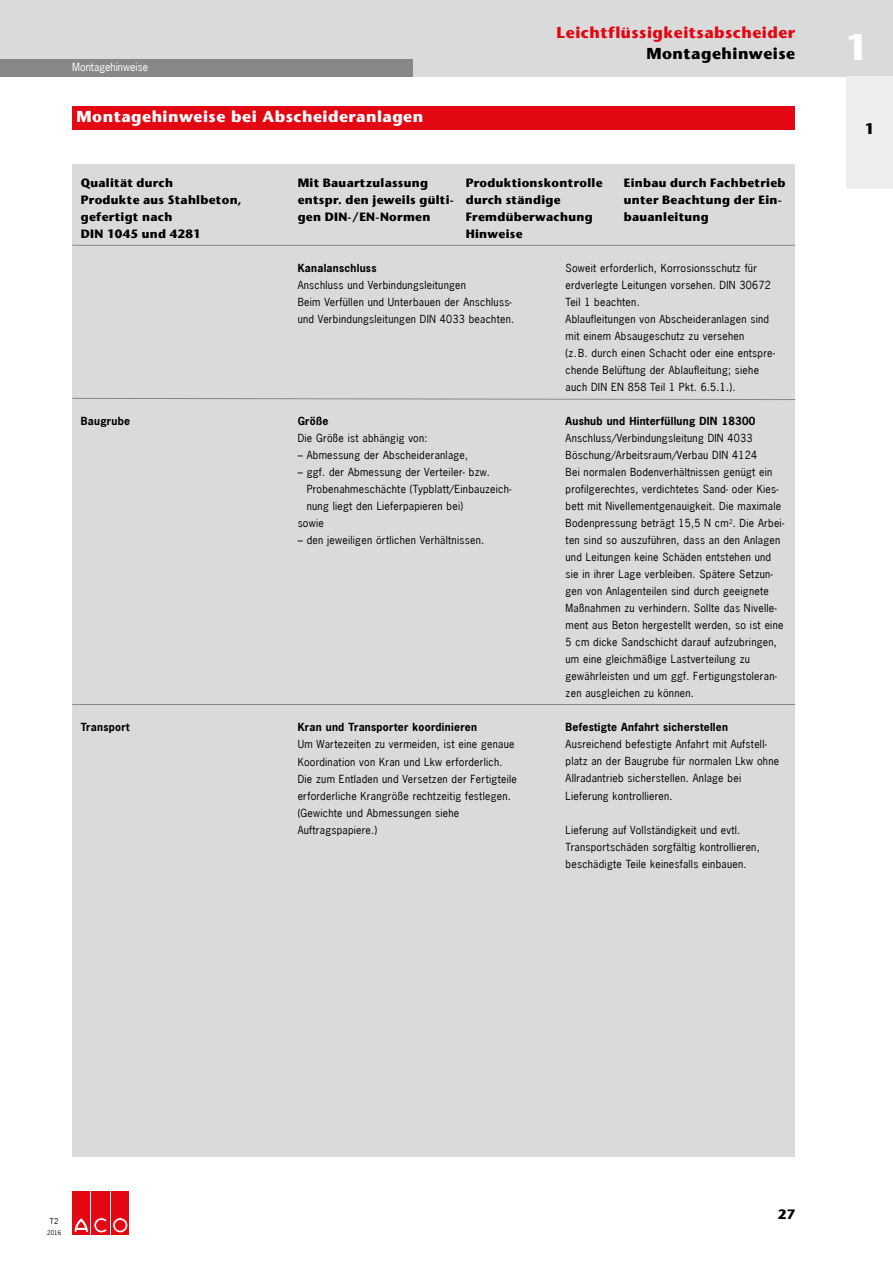
<style>
.page{position:relative;width:893px;height:1263px;background:#fff}
.page>*{position:absolute;margin:0;border:0;box-sizing:border-box;transform-origin:0 0}
.t1{font:700 36px "Stone Sans";color:#fff}
.t2{font:700 15.75px "Stone Sans";letter-spacing:.03em;color:#fff}
.t3{font:700 15.75px "Stone Sans";letter-spacing:.03em;color:#e30613}
.t4{font:700 15.75px "Stone Sans";letter-spacing:.03em;color:#000}
.t5{font:700 15px "Stone Sans";color:#000}
.t6{font:700 13.5px "Stone Sans";color:#000}
.t7{font:700 12px/17px "Stone Sans";letter-spacing:.025em;color:#000}
.t8{font:10.5px/17px "News Gothic";letter-spacing:.025em;color:#000}
.t9{font:700 10.5px "News Gothic";letter-spacing:.025em;color:#000}
.t10{font:10.5px "News Gothic";letter-spacing:.005em;color:#fff}
.t11{font:7.5px "News Gothic";color:#000}
.t12{font:6px "News Gothic";color:#000}
</style>
<div class="page">
<div style="left:0;top:0;width:893px;height:77px;background:#dadada"></div>
<div style="left:72px;top:1191px;width:18px;height:43px;background:#e30613"></div>
<svg style="left:74px;top:1218px;width:14px;height:14px"></svg>
<div style="left:92px;top:1191px;width:18px;height:43px;background:#e30613"></div>
<svg style="left:94px;top:1217px;width:13px;height:16px"></svg>
<div style="left:111px;top:1191px;width:18px;height:43px;background:#e30613"></div>
<svg style="left:113px;top:1218px;width:15px;height:15px"></svg>
<div style="left:113px;top:1217px;width:15px;height:16px;border:1px solid #e30613;border-radius:50%"></div>
<div style="left:115px;top:1220px;width:10px;height:10px;background:#e30613;border-radius:50%"></div>
<div style="left:115px;top:1220px;width:10px;height:10px;border:1px solid #e30613;border-radius:50%"></div>
<div style="left:0;top:60px;width:412px;height:17px;background:#878787"></div>
<div style="left:846px;top:77px;width:47px;height:107px;background:#ededed"></div>
<div style="left:846px;top:180px;width:47px;height:9px;background:#ededed"></div>
<div style="left:72px;top:164px;width:723px;height:993px;background:#dadada"></div>
<hr style="left:72px;top:245px;width:723px;height:1px;background:#878787">
<svg style="left:72px;top:398px;width:723px;height:2px"></svg>
<hr style="left:72px;top:704px;width:723px;height:1px;background:#878787">
<div style="left:72px;top:106px;width:723px;height:24px;background:#e30613"></div>
<p class="t10" style="left:72px;top:60px;width:77px">Montagehinweise</p>
<h2 class="t2" style="left:77px;top:107px;width:348px">Montagehinweise bei Abscheideranlagen</h2>
<h2 class="t3" style="left:557px;top:23px;width:240px">Leichtflüssigkeitsabscheider</h2>
<h2 class="t4" style="left:646px;top:44px;width:150px">Montagehinweise</h2>
<p class="t7" style="left:81px;top:174px;width:162px">Qualität durch<br>Produkte aus Stahlbeton, gefertigt nach<br>DIN 1045 und 4281</p>
<p class="t7" style="left:298px;top:174px;width:158px">Mit Bauartzulassung entspr. den jeweils gülti&shy;gen DIN-/EN-Normen</p>
<p class="t7" style="left:466px;top:174px;width:138px">Produktionskontrolle durch ständige<br>Fremdüberwachung<br>Hinweise</p>
<p class="t9" style="left:298px;top:261px;width:80px">Kanalanschluss</p>
<p class="t8" style="left:298px;top:277px;width:218px">Anschluss und Verbindungsleitungen<br>Beim Verfüllen und Unterbauen der Anschluss&shy;und Verbindungsleitungen DIN 4033 beachten.</p>
<p class="t7" style="left:624px;top:174px;width:163px">Einbau durch Fachbetrieb unter Beachtung der Ein&shy;bauanleitung</p>
<p class="t8" style="left:566px;top:260px;width:211px">Soweit erforderlich, Korrosionsschutz für erdverlegte Leitungen vorsehen. DIN 30672<br>Teil 1 beachten.<br>Ablaufleitungen von Abscheideranlagen sind mit einem Absaugeschutz zu versehen<br>(z. B. durch einen Schacht oder eine entspre&shy;chende Belüftung der Ablaufleitung; siehe auch DIN EN 858 Teil 1 Pkt. 6.5.1.).</p>
<p class="t9" style="left:81px;top:414px;width:51px">Baugrube</p>
<p class="t9" style="left:81px;top:720px;width:50px">Transport</p>
<p class="t9" style="left:298px;top:414px;width:32px">Größe</p>
<p class="t8" style="left:298px;top:430px;width:131px">Die Größe ist abhängig von:</p>
<p class="t8" style="left:298px;top:447px;width:172px">– Abmessung der Abscheideranlage,</p>
<p class="t8" style="left:298px;top:464px;width:194px">– ggf. der Abmessung der Verteiler- bzw.</p>
<p class="t8" style="left:307px;top:481px;width:206px">Probenahmeschächte (Typblatt/Einbauzeich-</p>
<p class="t8" style="left:307px;top:498px;width:158px">nung liegt den Lieferpapieren bei)</p>
<p class="t8" style="left:298px;top:515px;width:28px">sowie</p>
<p class="t8" style="left:298px;top:532px;width:188px">– den jeweiligen örtlichen Verhältnissen.</p>
<p class="t9" style="left:298px;top:720px;width:181px">Kran und Transporter koordinieren</p>
<p class="t8" style="left:298px;top:736px;width:221px">Um Wartezeiten zu vermeiden, ist eine genaue Koordination von Kran und Lkw erforderlich.<br>Die zum Entladen und Versetzen der Fertigteile erforderliche Krangröße rechtzeitig festlegen. (Gewichte und Abmessungen siehe Auftragspapiere.)</p>
<p class="t9" style="left:566px;top:414px;width:191px">Aushub und Hinterfüllung DIN 18300</p>
<p class="t8" style="left:566px;top:430px;width:220px">Anschluss/Verbindungsleitung DIN 4033<br>Böschung/Arbeitsraum/Verbau DIN 4124<br>Bei normalen Bodenverhältnissen genügt ein profilgerechtes, verdichtetes Sand- oder Kies&shy;bett mit Nivellementgenauigkeit. Die maximale Bodenpressung beträgt 15,5 N cm<sup>2</sup>. Die Arbei&shy;ten sind so auszuführen, dass an den Anlagen und Leitungen keine Schäden entstehen und sie in ihrer Lage verbleiben. Spätere Setzun&shy;gen von Anlagenteilen sind durch geeignete Maßnahmen zu verhindern. Sollte das Nivelle&shy;ment aus Beton hergestellt werden, so ist eine 5 cm dicke Sandschicht darauf aufzubringen, um eine gleichmäßige Lastverteilung zu gewährleisten und um ggf. Fertigungstoleran&shy;zen ausgleichen zu können.</p>
<p class="t9" style="left:566px;top:720px;width:164px">Befestigte Anfahrt sicherstellen</p>
<p class="t8" style="left:566px;top:736px;width:215px">Ausreichend befestigte Anfahrt mit Aufstell&shy;platz an der Baugrube für normalen Lkw ohne Allradantrieb sicherstellen. Anlage bei Lieferung kontrollieren.</p>
<p class="t8" style="left:566px;top:821px;width:196px">Lieferung auf Vollständigkeit und evtl.<br>Transportschäden sorgfältig kontrollieren, beschädigte Teile keinesfalls einbauen.</p>
<h1 class="t1" style="left:845px;top:25px;width:24px">1</h1>
<h3 class="t5" style="left:865px;top:120px;width:11px">1</h3>
<p class="t11" style="left:50px;top:1216px;width:10px">T2</p>
<p class="t12" style="left:47px;top:1228px;width:16px">2016</p>
<p class="t6" style="left:778px;top:1206px;width:19px">27</p>
</div>
